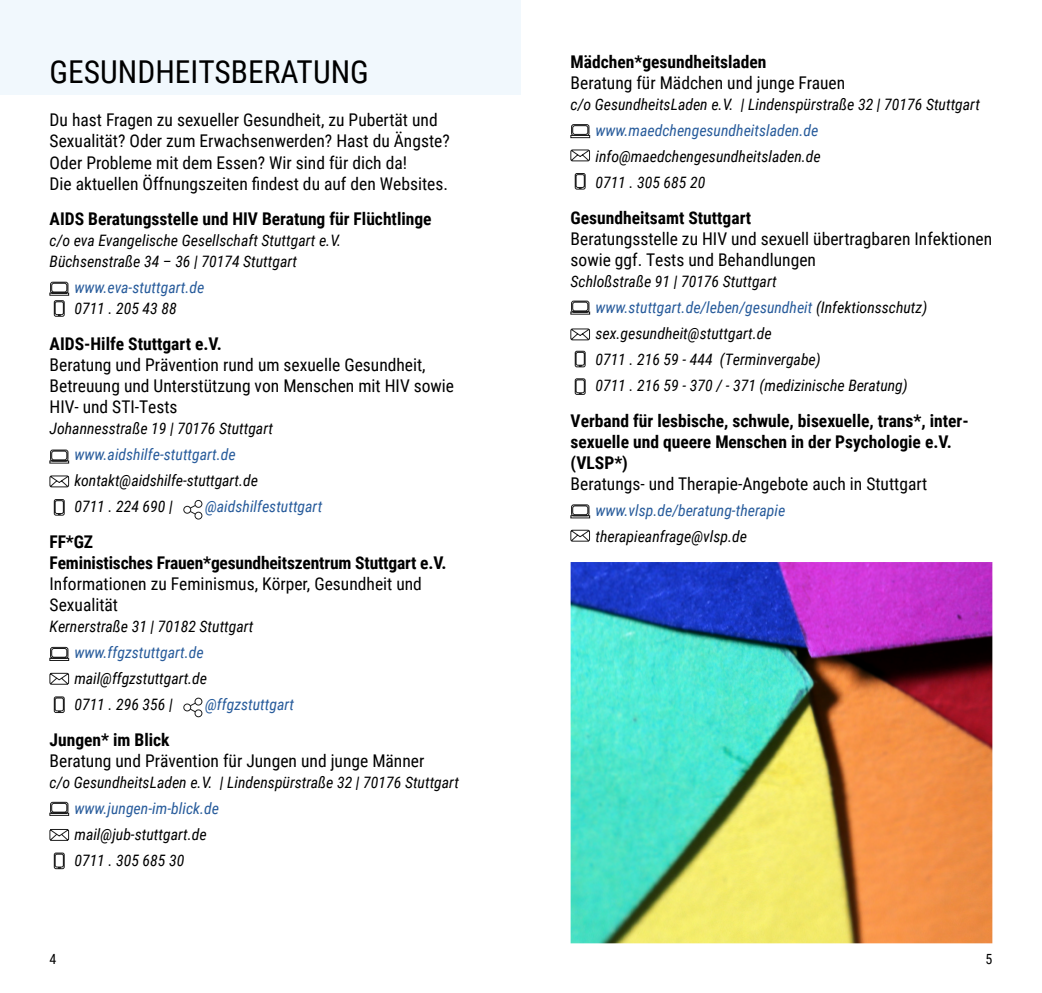
<style>
.page{position:relative;width:1042px;height:993px;background:#fff}
.page>*{position:absolute;margin:0;border:0;box-sizing:border-box;transform-origin:0 0}
.t1{font:31.5px "Roboto Condensed";color:#000}
.t2{font:17.5px/21px "Roboto Condensed";color:#000}
.t3{font:700 17.5px/21px "Roboto Condensed";color:#000}
.t4{font:italic 15.75px/25.9px "Roboto Condensed";color:#000}
.t5{font:italic 15.75px "Roboto Condensed";color:#275b9b}
.t6{font:14px "Roboto Condensed";color:#000}
.s1{color:#275b9b}
</style>
<div class="page">
<div style="left:0;top:0;width:521px;height:94px;background:#f1f8fd"></div>
<svg style="left:54px;top:499px;width:11px;height:16px"></svg>
<svg style="left:49px;top:449px;width:20px;height:14px"></svg>
<svg style="left:49px;top:282px;width:20px;height:34px"></svg>
<svg style="left:570px;top:300px;width:20px;height:14px"></svg>
<svg style="left:570px;top:504px;width:20px;height:14px"></svg>
<svg style="left:570px;top:124px;width:20px;height:14px"></svg>
<svg style="left:49px;top:475px;width:20px;height:12px"></svg>
<svg style="left:570px;top:328px;width:20px;height:12px"></svg>
<svg style="left:570px;top:529px;width:20px;height:12px"></svg>
<svg style="left:570px;top:149px;width:20px;height:12px"></svg>
<svg style="left:54px;top:696px;width:11px;height:16px"></svg>
<svg style="left:49px;top:646px;width:20px;height:14px"></svg>
<svg style="left:49px;top:672px;width:20px;height:12px"></svg>
<svg style="left:54px;top:852px;width:11px;height:16px"></svg>
<svg style="left:49px;top:801px;width:20px;height:14px"></svg>
<svg style="left:49px;top:829px;width:20px;height:11px"></svg>
<svg style="left:575px;top:350px;width:10px;height:17px"></svg>
<svg style="left:575px;top:173px;width:10px;height:16px"></svg>
<svg style="left:575px;top:378px;width:10px;height:17px"></svg>
<svg style="left:187px;top:503px;width:12px;height:13px"></svg>
<div style="left:195px;top:500px;width:7px;height:7px;background:#fff;border-radius:50%"></div>
<div style="left:195px;top:500px;width:7px;height:7px;border:1px solid #1c1c1c;border-radius:50%"></div>
<div style="left:184px;top:506px;width:7px;height:7px;background:#fff;border-radius:50%"></div>
<div style="left:184px;top:506px;width:7px;height:7px;border:1px solid #1c1c1c;border-radius:50%"></div>
<div style="left:195px;top:512px;width:7px;height:7px;background:#fff;border-radius:50%"></div>
<div style="left:195px;top:512px;width:7px;height:7px;border:1px solid #1c1c1c;border-radius:50%"></div>
<svg style="left:187px;top:700px;width:12px;height:14px"></svg>
<div style="left:195px;top:698px;width:7px;height:6px;background:#fff;border-radius:50%"></div>
<div style="left:195px;top:697px;width:7px;height:8px;border:1px solid #1c1c1c;border-radius:50%"></div>
<div style="left:184px;top:703px;width:7px;height:7px;background:#fff;border-radius:50%"></div>
<div style="left:184px;top:703px;width:7px;height:8px;border:1px solid #1c1c1c;border-radius:50%"></div>
<div style="left:195px;top:709px;width:7px;height:7px;background:#fff;border-radius:50%"></div>
<div style="left:195px;top:709px;width:7px;height:7px;border:1px solid #1c1c1c;border-radius:50%"></div>
<img style="left:570px;top:562px;width:422px;height:381px">
<h1 class="t1" style="left:50px;top:49px;width:321px">GESUNDHEITSBERATUNG</h1>
<p class="t2" style="left:50px;top:109px;width:402px">Du hast Fragen zu sexueller Gesundheit, zu Pubertät und Sexualität? Oder zum Erwachsenwerden? Hast du Ängste?<br>Oder Probleme mit dem Essen? Wir sind für dich da!<br>Die aktuellen Öffnungszeiten findest du auf den Websites.</p>
<p class="t3" style="left:50px;top:208px;width:383px">AIDS Beratungsstelle und HIV Beratung für Flüchtlinge</p>
<p class="t4" style="left:50px;top:230px;width:293px;line-height:21px">c/o eva Evangelische Gesellschaft Stuttgart e.V.<br>Büchsenstraße 34 – 36 | 70174 Stuttgart</p>
<p class="t5" style="left:74px;top:277px;width:132px">www.eva-stuttgart.de</p>
<p class="t4" style="left:74px;top:295px;width:104px">0711 . 205 43 88</p>
<p class="t3" style="left:50px;top:333px;width:174px">AIDS-Hilfe Stuttgart e.V.</p>
<p class="t2" style="left:50px;top:354px;width:406px">Beratung und Prävention rund um sexuelle Gesundheit,<br>Betreuung und Unterstützung von Menschen mit HIV sowie<br>HIV- und STI-Tests</p>
<p class="t4" style="left:50px;top:415px;width:225px">Johannesstraße 19 | 70176 Stuttgart</p>
<p class="t5" style="left:74px;top:443px;width:163px">www.aidshilfe-stuttgart.de</p>
<p class="t4" style="left:74px;top:467px;width:185px">kontakt@aidshilfe-stuttgart.de<br>0711 . 224 690 |</p>
<p class="t5" style="left:205px;top:495px;width:119px">@aidshilfestuttgart</p>
<p class="t3" style="left:50px;top:530px;width:398px">FF*GZ<br>Feministisches Frauen*gesundheitszentrum Stuttgart e.V.</p>
<p class="t2" style="left:50px;top:572px;width:374px">Informationen zu Feminismus, Körper, Gesundheit und<br>Sexualität</p>
<p class="t4" style="left:50px;top:613px;width:205px">Kernerstraße 31 | 70182 Stuttgart</p>
<p class="t5" style="left:74px;top:641px;width:131px">www.ffgzstuttgart.de</p>
<p class="t4" style="left:74px;top:665px;width:134px">mail@ffgzstuttgart.de<br>0711 . 296 356 |</p>
<p class="t5" style="left:205px;top:693px;width:91px">@ffgzstuttgart</p>
<p class="t3" style="left:50px;top:728px;width:122px">Jungen* im Blick</p>
<p class="t2" style="left:50px;top:749px;width:376px">Beratung und Prävention für Jungen und junge Männer</p>
<p class="t4" style="left:50px;top:768px;width:411px">c/o GesundheitsLaden e.V. | Lindenspürstraße 32 | 70176 Stuttgart</p>
<p class="t5" style="left:74px;top:797px;width:146px">www.jungen-im-blick.de</p>
<p class="t4" style="left:74px;top:820px;width:134px">mail@jub-stuttgart.de<br>0711 . 305 685 30</p>
<p class="t3" style="left:570px;top:51px;width:197px">Mädchen*gesundheitsladen</p>
<p class="t2" style="left:570px;top:72px;width:276px">Beratung für Mädchen und junge Frauen</p>
<p class="t4" style="left:570px;top:91px;width:411px">c/o GesundheitsLaden e.V. | Lindenspürstraße 32 | 70176 Stuttgart</p>
<p class="t5" style="left:595px;top:119px;width:224px">www.maedchengesundheitsladen.de</p>
<p class="t4" style="left:595px;top:143px;width:227px">info@maedchengesundheitsladen.de<br>0711 . 305 685 20</p>
<p class="t3" style="left:570px;top:206px;width:182px">Gesundheitsamt Stuttgart</p>
<p class="t2" style="left:570px;top:227px;width:423px">Beratungsstelle zu HIV und sexuell übertragbaren Infektionen sowie ggf. Tests und Behandlungen</p>
<p class="t4" style="left:595px;top:268px;width:333px;text-indent:-25px">Schloßstraße 91 | 70176 Stuttgart <span class="s1">www.stuttgart.de/leben/gesundheit</span> (Infektionsschutz) sex.gesundheit@stuttgart.de<br>0711 . 216 59 - 444 (Terminvergabe)<br>0711 . 216 59 - 370 / - 371 (medizinische Beratung)</p>
<p class="t3" style="left:570px;top:409px;width:399px">Verband für lesbische, schwule, bisexuelle, trans*, inter&shy;sexuelle und queere Menschen in der Psychologie e.V. (VLSP*)</p>
<p class="t2" style="left:570px;top:472px;width:358px">Beratungs- und Therapie-Angebote auch in Stuttgart</p>
<p class="t5" style="left:595px;top:499px;width:191px">www.vlsp.de/beratung-therapie</p>
<p class="t4" style="left:595px;top:522px;width:153px">therapieanfrage@vlsp.de</p>
<p class="t6" style="left:50px;top:949px;width:8px">4</p>
<p class="t6" style="left:985px;top:949px;width:8px">5</p>
</div>
